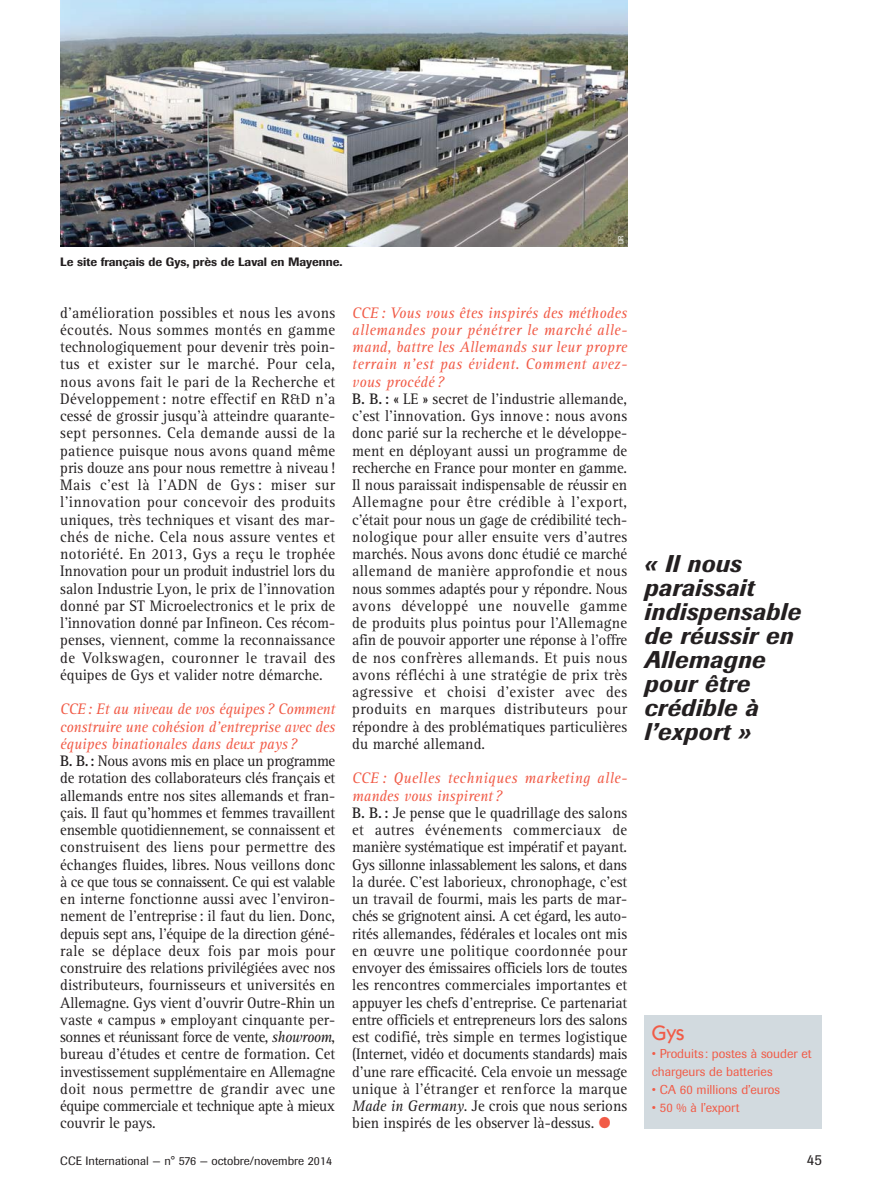
<style>
.page{position:relative;width:878px;height:1195px;background:#fff}
.page>*{position:absolute;margin:0;border:0;box-sizing:border-box;transform-origin:0 0}
.t1{font:italic 500 24px/24px "Imago";letter-spacing:.015em;color:#231f20}
.t2{font:500 21px "Itc Kabel";color:#f15b47}
.t3{font:15.75px/17.2px "Rotis Serif";color:#231f20;scale:.95 1}
.t4{font:15px "Imago";color:#231f20}
.t5{font:12.75px/18px "Imago";color:#f15b47}
.t6{font:12px "Imago";color:#231f20}
.t7{font:500 12px "Imago";color:#231f20}
.t8{font:7.5px "Imago";color:#fff;scale:.9 1}
.s1{font-style:italic;color:#f15b47}
.s2{font-weight:700}
.s3{font-style:italic}
.s4{color:#f15b47}
</style>
<div class="page">
<img style="left:60px;top:0;width:567px;height:246px">
<div style="left:644px;top:1015px;width:177px;height:113px;background:#d2dadf"></div>
<p class="t7" style="left:60px;top:257px;width:284px">Le site français de Gys, près de Laval en Mayenne.</p>
<p class="t8" style="left:618px;top:244px;width:11px;rotate:-90deg">DR</p>
<p class="t3" style="left:60px;top:305px;width:291px;text-align:justify">d’amélioration possibles et nous les avons écoutés. Nous sommes montés en gamme technologiquement pour devenir très poin&shy;tus et exister sur le marché. Pour cela, nous avons fait le pari de la Recherche et Développement: notre effectif en R&amp;D n’a cessé de grossir jusqu’à atteindre quarante&shy;sept personnes. Cela demande aussi de la patience puisque nous avons quand même pris douze ans pour nous remettre à niveau!<br>Mais c'est là l'ADN de Gys : miser sur l'innovation pour concevoir des produits uniques, très techniques et visant des mar&shy;chés de niche. Cela nous assure ventes et notoriété. En 2013, Gys a reçu le trophée Innovation pour un produit industriel lors du salon Industrie Lyon, le prix de l’innovation donné par ST Microelectronics et le prix de l’innovation donné par Infineon. Ces récom&shy;penses, viennent, comme la reconnaissance de Volkswagen, couronner le travail des équipes de Gys et valider notre démarche.</p>
<p class="t3" style="left:60px;top:702px;width:291px"><span class="s1">CCE: Et au niveau de vos équipes? Comment construire une cohésion d'entreprise avec des équipes binationales dans deux pays?<br></span><span class="s2">B. B.:</span> Nous avons mis en place un programme de rotation des collaborateurs clés français et allemands entre nos sites allemands et fran&shy;çais. Il faut qu'hommes et femmes travaillent ensemble quotidiennement, se connaissent et construisent des liens pour permettre des échanges fluides, libres. Nous veillons donc à ce que tous se connaissent. Ce qui est valable en interne fonctionne aussi avec l'environ&shy;nement de l'entreprise: il faut du lien. Donc, depuis sept ans, l'équipe de la direction géné&shy;rale se déplace deux fois par mois pour construire des relations privilégiées avec nos distributeurs, fournisseurs et universités en Allemagne. Gys vient d’ouvrir Outre-Rhin un vaste « campus » employant cinquante per&shy;sonnes et réunissant force de vente, <span class="s3">showroom</span>, bureau d’études et centre de formation. Cet investissement supplémentaire en Allemagne doit nous permettre de grandir avec une équipe commerciale et technique apte à mieux couvrir le pays.</p>
<p class="t3" style="left:352px;top:305px;width:291px"><span class="s1">CCE : Vous vous êtes inspirés des méthodes allemandes pour pénétrer le marché alle&shy;mand, battre les Allemands sur leur propre terrain n’est pas évident. Comment avez&shy;vous procédé?<br></span><span class="s2">B. B.:</span> « LE » secret de l'industrie allemande, c'est l'innovation. Gys innove: nous avons donc parié sur la recherche et le développe&shy;ment en déployant aussi un programme de recherche en France pour monter en gamme.<br>Il nous paraissait indispensable de réussir en Allemagne pour être crédible à l'export, c’était pour nous un gage de crédibilité tech&shy;nologique pour aller ensuite vers d'autres marchés. Nous avons donc étudié ce marché allemand de manière approfondie et nous nous sommes adaptés pour y répondre. Nous avons développé une nouvelle gamme de produits plus pointus pour l’Allemagne afin de pouvoir apporter une réponse à l’offre de nos confrères allemands. Et puis nous avons réfléchi à une stratégie de prix très agressive et choisi d'exister avec des produits en marques distributeurs pour répondre à des problématiques particulières du marché allemand.</p>
<p class="t3" style="left:352px;top:771px;width:291px"><span class="s1">CCE : Quelles techniques marketing alle&shy;mandes vous inspirent?<br></span><span class="s2">B. B.:</span> Je pense que le quadrillage des salons et autres événements commerciaux de manière systématique est impératif et payant.<br>Gys sillonne inlassablement les salons, et dans la durée. C'est laborieux, chronophage, c’est un travail de fourmi, mais les parts de mar&shy;chés se grignotent ainsi. A cet égard, les auto&shy;rités allemandes, fédérales et locales ont mis en œuvre une politique coordonnée pour envoyer des émissaires officiels lors de toutes les rencontres commerciales importantes et appuyer les chefs d'entreprise. Ce partenariat entre officiels et entrepreneurs lors des salons est codifié, très simple en termes logistique (Internet, vidéo et documents standards) mais d'une rare efficacité. Cela envoie un message unique à l'étranger et renforce la marque <span class="s3">Made in Germany</span>. Je crois que nous serions bien inspirés de les observer là-dessus. <span class="s4">●</span></p>
<h1 class="t1" style="left:644px;top:554px;width:158px">« Il nous paraissait indispensable de réussir en<br>Allemagne pour être crédible à l’export »</h1>
<h2 class="t2" style="left:651px;top:1024px;width:34px">Gys</h2>
<p class="t5" style="left:651px;top:1045px;width:161px">• Produits: postes à souder et chargeurs de batteries</p>
<p class="t5" style="left:651px;top:1081px;width:130px">• CA 60 millions d’euros</p>
<p class="t5" style="left:651px;top:1099px;width:89px">• 50 % à l’export</p>
<p class="t6" style="left:60px;top:1156px;width:273px">CCE International — n° 576 — octobre/novembre 2014</p>
<p class="t4" style="left:806px;top:1154px;width:16px">45</p>
</div>
